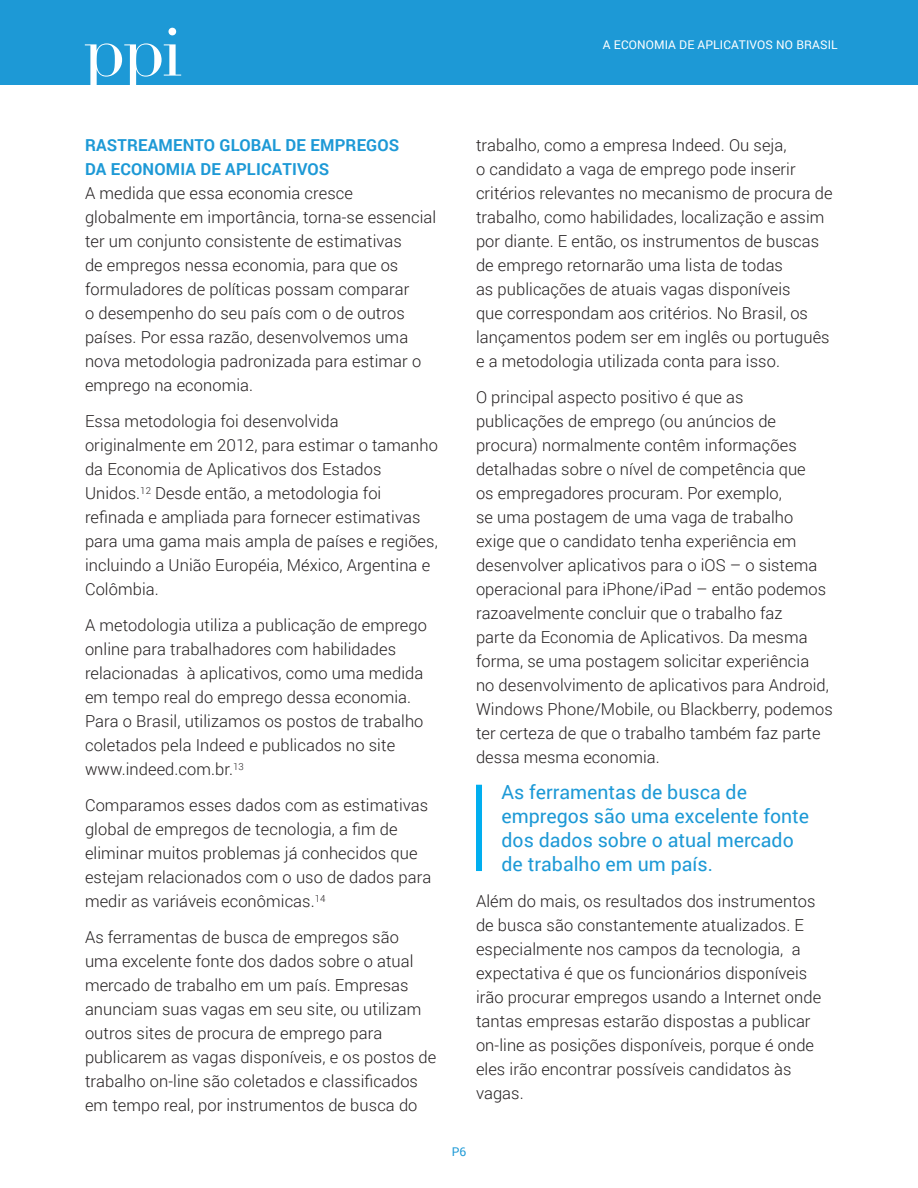
<style>
.page{position:relative;width:918px;height:1188px;background:#fff}
.page>*{position:absolute;margin:0;border:0;box-sizing:border-box;transform-origin:0 0}
.Quote_-_Roboto{font:19.5px/24px "Roboto";color:#1d99d6}
.Body_Copy{font:300 16.5px/24px "Roboto";letter-spacing:.005em;color:#231f20}
.H2_-_Section_Title{font:700 16.5px/24px "Roboto";letter-spacing:.01em;color:#1d99d6}
.t1{font:12px "Roboto";letter-spacing:.01em;color:#fff}
.t2{font:12px "Roboto";color:#1d99d6}
</style>
<div class="page">
<div style="left:0;top:0;width:918px;height:85px;background:#1d99d6"></div>
<svg style="left:168px;top:28px;width:8px;height:7px"></svg>
<svg style="left:85px;top:43px;width:96px;height:42px"></svg>
<div style="left:476px;top:785px;width:6px;height:86px;background:#00aeef"></div>
<p class="t1" style="left:603px;top:36px;width:236px">A ECONOMIA DE APLICATIVOS NO BRASIL</p>
<p class="H2_-_Section_Title" style="left:85px;top:133px;width:316px">RASTREAMENTO GLOBAL DE EMPREGOS<br>DA ECONOMIA DE APLICATIVOS</p>
<p class="Body_Copy" style="left:85px;top:181px;width:353px">A medida que essa economia cresce globalmente em importância, torna-se essencial ter um conjunto consistente de estimativas<br>de empregos nessa economia, para que os formuladores de políticas possam comparar<br>o desempenho do seu país com o de outros países. Por essa razão, desenvolvemos uma nova metodologia padronizada para estimar o emprego na economia.</p>
<p class="Body_Copy" style="left:85px;top:409px;width:354px">Essa metodologia foi desenvolvida originalmente em 2012, para estimar o tamanho da Economia de Aplicativos dos Estados Unidos.<sup>12</sup> Desde então, a metodologia foi refinada e ampliada para fornecer estimativas para uma gama mais ampla de países e regiões, incluindo a União Européia, México, Argentina e Colômbia.</p>
<p class="Body_Copy" style="left:85px;top:613px;width:343px">A metodologia utiliza a publicação de emprego online para trabalhadores com habilidades relacionadas à aplicativos, como uma medida em tempo real do emprego dessa economia.<br>Para o Brasil, utilizamos os postos de trabalho coletados pela Indeed e publicados no site www.indeed.com.br.<sup>13</sup></p>
<p class="Body_Copy" style="left:85px;top:793px;width:348px">Comparamos esses dados com as estimativas global de empregos de tecnologia, a fim de eliminar muitos problemas já conhecidos que estejam relacionados com o uso de dados para medir as variáveis econômicas.<sup>14</sup></p>
<p class="Body_Copy" style="left:85px;top:925px;width:353px">As ferramentas de busca de empregos são<br>uma excelente fonte dos dados sobre o atual mercado de trabalho em um país. Empresas anunciam suas vagas em seu site, ou utilizam outros sites de procura de emprego para publicarem as vagas disponíveis, e os postos de trabalho on-line são coletados e classificados em tempo real, por instrumentos de busca do</p>
<p class="Body_Copy" style="left:476px;top:133px;width:358px">trabalho, como a empresa Indeed. Ou seja,<br>o candidato a vaga de emprego pode inserir critérios relevantes no mecanismo de procura de trabalho, como habilidades, localização e assim por diante. E então, os instrumentos de buscas de emprego retornarão uma lista de todas<br>as publicações de atuais vagas disponíveis<br>que correspondam aos critérios. No Brasil, os lançamentos podem ser em inglês ou português e a metodologia utilizada conta para isso.</p>
<p class="Body_Copy" style="left:476px;top:385px;width:358px">O principal aspecto positivo é que as publicações de emprego (ou anúncios de procura) normalmente contêm informações detalhadas sobre o nível de competência que<br>os empregadores procuram. Por exemplo,<br>se uma postagem de uma vaga de trabalho exige que o candidato tenha experiência em desenvolver aplicativos para o iOS – o sistema operacional para iPhone/iPad – então podemos razoavelmente concluir que o trabalho faz<br>parte da Economia de Aplicativos. Da mesma forma, se uma postagem solicitar experiência<br>no desenvolvimento de aplicativos para Android, Windows Phone/Mobile, ou Blackberry, podemos ter certeza de que o trabalho também faz parte dessa mesma economia.</p>
<p class="Quote_-_Roboto" style="left:502px;top:779px;width:309px">As ferramentas de busca de empregos são uma excelente fonte dos dados sobre o atual mercado de trabalho em um país.</p>
<p class="Body_Copy" style="left:476px;top:889px;width:347px">Além do mais, os resultados dos instrumentos de busca são constantemente atualizados. E especialmente nos campos da tecnologia, a expectativa é que os funcionários disponíveis irão procurar empregos usando a Internet onde tantas empresas estarão dispostas a publicar on-line as posições disponíveis, porque é onde eles irão encontrar possíveis candidatos às vagas.</p>
<p class="t2" style="left:452px;top:1143px;width:16px">P6</p>
</div>
